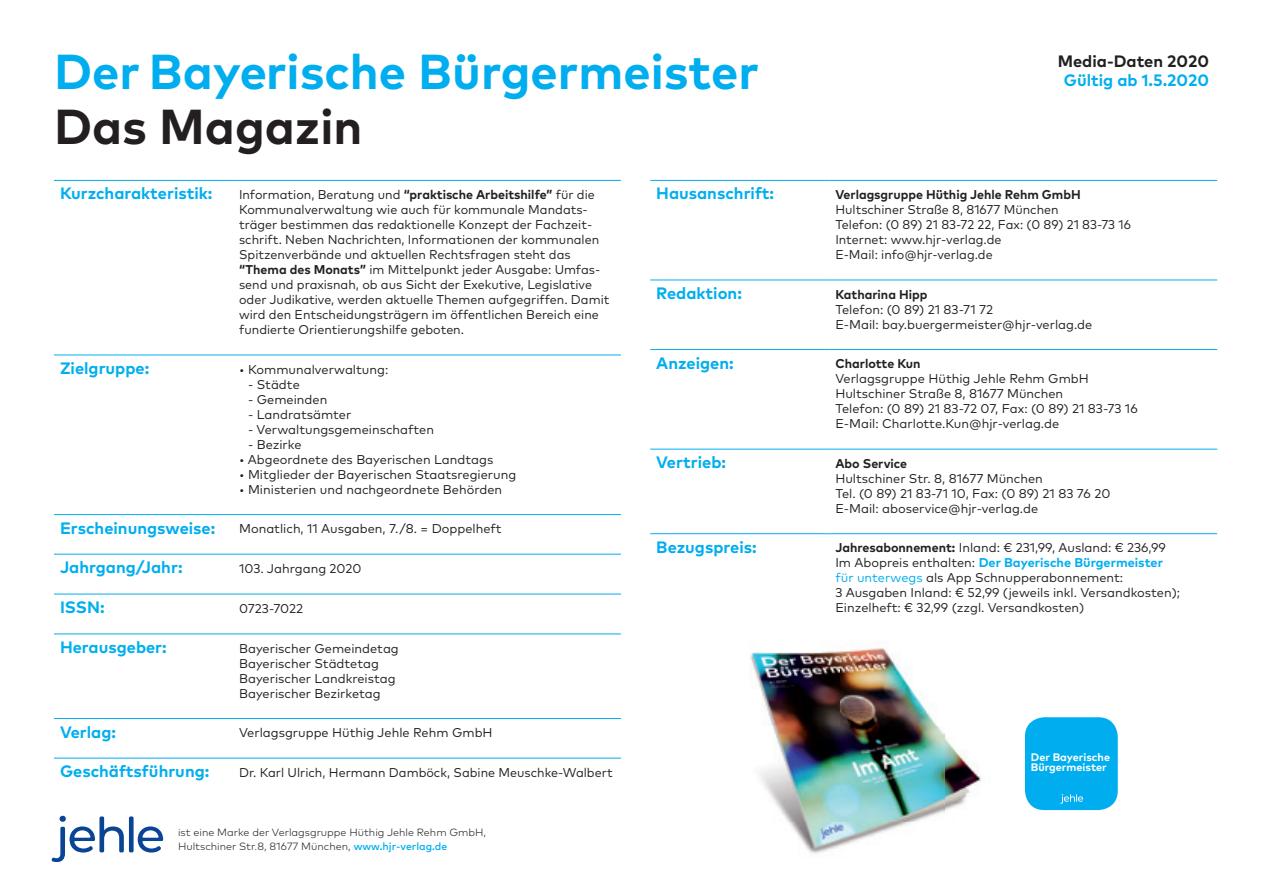
<style>
.page{position:relative;width:1263px;height:893px;background:#fff}
.page>*{position:absolute;margin:0;border:0;box-sizing:border-box;transform-origin:0 0}
.t1{font:700 49.05px "Mark OT";color:#00aeef}
.t2{font:700 49.05px "Mark OT";color:#231f20}
.t3{font:700 16.5px "Mark OT";color:#00aeef}
.t4{font:700 16.5px "Mark OT";color:#231f20}
.t5{font:12.75px/15px "Mark OT";color:#231f20}
.t6{font:700 12.75px "Mark OT";color:#231f20}
.t7{font:700 10.95px/9.4px "Mark OT";color:#fff}
.t8{font:300 10.5px/13.5px "Mark OT";color:#231f20}
.s1{font-weight:700}
.s2{font-weight:700;color:#00aeef}
.s3{color:#00aeef}
.s4{font-weight:500;color:#00aeef}
</style>
<div class="page">
<img style="left:750px;top:648px;width:231px;height:206px">
<hr style="left:54px;top:594px;width:179px;height:1px;background:#00aeef">
<hr style="left:233px;top:594px;width:388px;height:1px;background:#00aeef">
<hr style="left:54px;top:180px;width:179px;height:1px;background:#00aeef">
<hr style="left:233px;top:180px;width:388px;height:1px;background:#00aeef">
<hr style="left:54px;top:355px;width:179px;height:1px;background:#00aeef">
<hr style="left:233px;top:355px;width:388px;height:1px;background:#00aeef">
<hr style="left:54px;top:514px;width:179px;height:1px;background:#00aeef">
<hr style="left:233px;top:514px;width:388px;height:1px;background:#00aeef">
<hr style="left:54px;top:554px;width:179px;height:1px;background:#00aeef">
<hr style="left:233px;top:554px;width:388px;height:1px;background:#00aeef">
<hr style="left:54px;top:718px;width:179px;height:1px;background:#00aeef">
<hr style="left:233px;top:718px;width:388px;height:1px;background:#00aeef">
<hr style="left:54px;top:758px;width:179px;height:1px;background:#00aeef">
<hr style="left:233px;top:758px;width:388px;height:1px;background:#00aeef">
<hr style="left:54px;top:634px;width:179px;height:1px;background:#00aeef">
<hr style="left:233px;top:634px;width:388px;height:1px;background:#00aeef">
<hr style="left:650px;top:180px;width:179px;height:1px;background:#00aeef">
<hr style="left:829px;top:180px;width:388px;height:1px;background:#00aeef">
<hr style="left:650px;top:280px;width:179px;height:1px;background:#00aeef">
<hr style="left:829px;top:280px;width:388px;height:1px;background:#00aeef">
<hr style="left:650px;top:349px;width:179px;height:1px;background:#00aeef">
<hr style="left:829px;top:349px;width:388px;height:1px;background:#00aeef">
<hr style="left:650px;top:449px;width:179px;height:1px;background:#00aeef">
<hr style="left:829px;top:449px;width:388px;height:1px;background:#00aeef">
<hr style="left:650px;top:533px;width:179px;height:1px;background:#00aeef">
<hr style="left:829px;top:533px;width:388px;height:1px;background:#00aeef">
<div style="left:129px;top:816px;width:5px;height:36px;background:#094594;border-radius:2px"></div>
<svg style="left:52px;top:816px;width:72px;height:46px"></svg>
<svg style="left:138px;top:826px;width:25px;height:26px"></svg>
<div style="left:1025px;top:717px;width:93px;height:93px;background:#00aeef;border-radius:19px"></div>
<svg style="left:1060px;top:794px;width:23px;height:10px"></svg>
<h1 class="t1" style="left:54px;top:40px;width:707px">Der Bayerische Bürgermeister</h1>
<h1 class="t2" style="left:54px;top:95px;width:310px">Das Magazin</h1>
<p class="t3" style="left:60px;top:183px;width:154px">Kurzcharakteristik:</p>
<p class="t5" style="left:239px;top:187px;width:372px">Information, Beratung und <span class="s1">“praktische Arbeitshilfe”</span> für die Kommunalverwaltung wie auch für kommunale Mandats&shy;träger bestimmen das redaktionelle Konzept der Fachzeit&shy;schrift. Neben Nachrichten, Informationen der kommunalen Spitzenverbände und aktuellen Rechtsfragen steht das <span class="s1">“Thema des Monats”</span> im Mittelpunkt jeder Ausgabe: Umfas&shy;send und praxisnah, ob aus Sicht der Exekutive, Legislative oder Judikative, werden aktuelle Themen aufgegriffen. Damit wird den Entscheidungsträgern im öffentlichen Bereich eine fundierte Orientierungshilfe geboten.</p>
<p class="t3" style="left:60px;top:357px;width:91px">Zielgruppe:</p>
<p class="t5" style="left:239px;top:361px;width:151px">• Kommunalverwaltung:</p>
<p class="t5" style="left:248px;top:376px;width:53px">- Städte</p>
<p class="t5" style="left:248px;top:391px;width:81px">- Gemeinden</p>
<p class="t5" style="left:248px;top:406px;width:105px">- Landratsämter</p>
<p class="t5" style="left:248px;top:421px;width:188px">- Verwaltungsgemeinschaften</p>
<p class="t5" style="left:248px;top:436px;width:55px">- Bezirke</p>
<p class="t5" style="left:239px;top:451px;width:256px">• Abgeordnete des Bayerischen Landtags</p>
<p class="t5" style="left:239px;top:466px;width:279px">• Mitglieder der Bayerischen Staatsregierung</p>
<p class="t5" style="left:239px;top:481px;width:264px">• Ministerien und nachgeordnete Behörden</p>
<p class="t3" style="left:60px;top:517px;width:157px">Erscheinungsweise:</p>
<p class="t5" style="left:239px;top:521px;width:264px">Monatlich, 11 Ausgaben, 7. /8. = Doppelheft</p>
<p class="t3" style="left:60px;top:557px;width:124px">Jahrgang/Jahr:</p>
<p class="t5" style="left:239px;top:561px;width:124px">103. Jahrgang 2020</p>
<p class="t3" style="left:60px;top:597px;width:46px">ISSN:</p>
<p class="t5" style="left:239px;top:600px;width:66px">0723-7022</p>
<p class="t3" style="left:60px;top:636px;width:108px">Herausgeber:</p>
<p class="t5" style="left:239px;top:640px;width:161px">Bayerischer Gemeindetag<br>Bayerischer Städtetag<br>Bayerischer Landkreistag<br>Bayerischer Bezirketag</p>
<p class="t3" style="left:60px;top:721px;width:57px">Verlag:</p>
<p class="t5" style="left:239px;top:725px;width:255px">Verlagsgruppe Hüthig Jehle Rehm GmbH</p>
<p class="t3" style="left:60px;top:761px;width:151px">Geschäftsführung:</p>
<p class="t5" style="left:239px;top:764px;width:375px">Dr. Karl Ulrich, Hermann Damböck, Sabine Meuschke-Walbert</p>
<p class="t4" style="left:1058px;top:50px;width:153px">Media-Daten 2020</p>
<p class="t3" style="left:1064px;top:70px;width:147px">Gültig ab 1.5.2020</p>
<p class="t3" style="left:656px;top:183px;width:119px">Hausanschrift:</p>
<p class="t6" style="left:835px;top:186px;width:247px">Verlagsgruppe Hüthig Jehle Rehm GmbH</p>
<p class="t5" style="left:835px;top:202px;width:297px">Hultschiner Straße 8, 81677 München<br>Telefon: (0 89) 21 83-72 22, Fax: (0 89) 21 83-73 16<br>Internet: www.hjr-verlag.de<br>E-Mail: info@hjr-verlag.de</p>
<p class="t3" style="left:656px;top:282px;width:87px">Redaktion:</p>
<p class="t6" style="left:835px;top:286px;width:94px">Katharina Hipp</p>
<p class="t5" style="left:835px;top:301px;width:258px">Telefon: (0 89) 21 83-71 72<br>E-Mail: bay.buergermeister@hjr-verlag.de</p>
<p class="t3" style="left:656px;top:352px;width:79px">Anzeigen:</p>
<p class="t6" style="left:835px;top:355px;width:87px">Charlotte Kun</p>
<p class="t5" style="left:835px;top:371px;width:304px">Verlagsgruppe Hüthig Jehle Rehm GmbH Hultschiner Straße 8, 81677 München<br>Telefon: (0 89) 21 83-72 07, Fax: (0 89) 21 83-73 16<br>E-Mail: Charlotte.Kun@hjr-verlag.de</p>
<p class="t3" style="left:656px;top:452px;width:71px">Vertrieb:</p>
<p class="t6" style="left:835px;top:455px;width:73px">Abo Service</p>
<p class="t5" style="left:835px;top:471px;width:276px">Hultschiner Str. 8, 81677 München<br>Tel. (0 89) 21 83-71 10, Fax: (0 89) 21 83 76 20<br>E-Mail: aboservice@hjr-verlag.de</p>
<p class="t3" style="left:656px;top:536px;width:102px">Bezugspreis:</p>
<p class="t5" style="left:835px;top:540px;width:346px"><span class="s1">Jahresabonnement:</span> Inland: € 231,99, Ausland: € 236,99<br>Im Abopreis enthalten: <span class="s2">Der Bayerische Bürgermeister </span><span class="s3">für unterwegs</span> als App Schnupperabonnement:<br>3 Ausgaben Inland: € 52,99 (jeweils inkl. Versandkosten); Einzelheft: € 32,99 (zzgl. Versandkosten)</p>
<p class="t7" style="left:1031px;top:752px;width:81px">Der Bayerische<br>Bürgermeister</p>
<p class="t8" style="left:178px;top:826px;width:310px">ist eine Marke der Verlagsgruppe Hüthig Jehle Rehm GmbH,<br>Hultschiner Str.8, 81677 München, <span class="s4">www.hjr-verlag.de</span></p>
</div>
